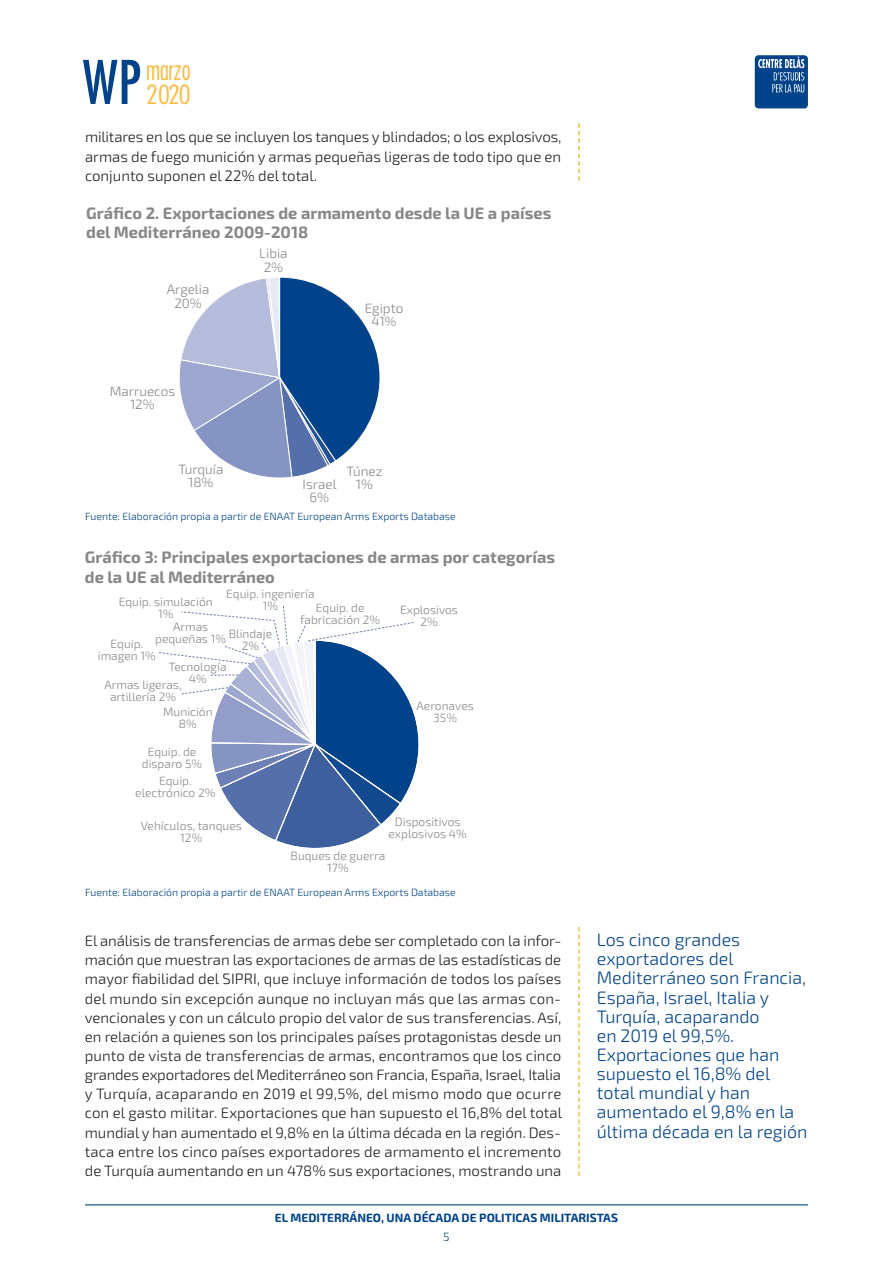
<style>
.page{position:relative;width:893px;height:1263px;background:#fff}
.page>*{position:absolute;margin:0;border:0;box-sizing:border-box;transform-origin:0 0}
.t1{font:condensed 58.5px "Futura";color:#00438a}
.t2{font:300 condensed 28.5px "Futura";letter-spacing:-.015em;color:#fbba43;scale:.89 1}
.t3{font:300 condensed 25.65px "Futura";color:#fbba43;scale:1.11 1}
.t4{font:300 18px/19.2px "Exo 2.0";color:#00438a}
.t5{font:700 16.5px/19.2px "Exo 2.0";color:#878787}
.t6{font:300 15px/19.2px "Exo 2.0";color:#1d1d1b;text-align:justify}
.t7{font:300 13.5px/13.5px "Exo 2.0";color:#878787;text-align:center}
.t8{font:300 12px/12px "Exo 2.0";color:#878787;text-align:center}
.t9{font:700 12px "Exo 2.0";color:#00438a}
.t10{font:300 12px "Exo 2.0";color:#00438a}
.t11{font:300 10.5px "Exo 2.0";color:#00438a}
</style>
<div class="page">
<div style="left:755px;top:55px;width:53px;height:53px;background:#00438a;border-radius:4px"></div>
<svg style="left:758px;top:56px;width:46px;height:36px"></svg>
<hr style="left:85px;top:1204px;width:723px;height:1px;background:#00438a">
<svg style="left:578px;top:927px;width:2px;height:249px"></svg>
<svg style="left:578px;top:123px;width:2px;height:58px"></svg>
<svg style="left:179px;top:277px;width:201px;height:201px"></svg>
<svg style="left:159px;top:606px;width:260px;height:242px"></svg>
<h1 class="t1" style="left:83px;top:47px;width:59px">WP</h1>
<h2 class="t2" style="left:146px;top:53px;width:52px">marzo</h2>
<h3 class="t3" style="left:146px;top:79px;width:42px">2020</h3>
<p class="t6" style="left:85px;top:128px;width:478px">militares en los que se incluyen los tanques y blindados; o los explosivos, armas de fuego munición y armas pequeñas ligeras de todo tipo que en conjunto suponen el 22% del total.</p>
<p class="t5" style="left:86px;top:204px;width:467px">Gráfico 2. Exportaciones de armamento desde la UE a países del Mediterráneo 2009-2018</p>
<p class="t7" style="left:167px;top:283px;width:44px">Argelia<br>20%</p>
<p class="t7" style="left:110px;top:384px;width:67px">Marruecos<br>12%</p>
<p class="t7" style="left:259px;top:247px;width:30px">Libia<br>2%</p>
<p class="t7" style="left:365px;top:302px;width:40px">Egipto<br>41%</p>
<p class="t7" style="left:178px;top:463px;width:47px">Turquía<br>18%</p>
<p class="t7" style="left:347px;top:465px;width:37px">Túnez</p>
<p class="t7" style="left:303px;top:478px;width:35px">Israel</p>
<p class="t7" style="left:356px;top:478px;width:19px">1%</p>
<p class="t7" style="left:310px;top:491px;width:21px">6%</p>
<p class="t11" style="left:85px;top:510px;width:372px">Fuente: Elaboración propia a partir de ENAAT European Arms Exports Database</p>
<p class="t5" style="left:85px;top:548px;width:472px">Gráfico 3: Principales exportaciones de armas por categorías de la UE al Mediterráneo</p>
<p class="t8" style="left:400px;top:604px;width:59px">Explosivos<br>2%</p>
<p class="t8" style="left:229px;top:628px;width:45px">Blindaje<br>2%</p>
<p class="t8" style="left:226px;top:588px;width:90px">Equip. ingeniería<br>1%</p>
<p class="t8" style="left:119px;top:596px;width:95px">Equip. simulación<br>1%</p>
<p class="t8" style="left:111px;top:621px;width:117px;text-align:left;text-indent:62px">Armas<br>Equip. pequeñas 1%</p>
<p class="t8" style="left:98px;top:650px;width:59px">imagen 1%</p>
<p class="t8" style="left:169px;top:661px;width:59px">Tecnología<br>4%</p>
<p class="t8" style="left:104px;top:679px;width:79px">Armas ligeras, artillería 2%</p>
<p class="t8" style="left:163px;top:706px;width:51px">Munición<br>8%</p>
<p class="t8" style="left:142px;top:746px;width:62px">Equip. de disparo 5%</p>
<p class="t8" style="left:300px;top:602px;width:82px">Equip. de fabricación 2%</p>
<p class="t8" style="left:417px;top:700px;width:59px">Aeronaves<br>35%</p>
<p class="t8" style="left:135px;top:775px;width:82px">Equip. electrónico 2%</p>
<p class="t8" style="left:141px;top:820px;width:103px">Vehículos, tanques<br>12%</p>
<p class="t8" style="left:389px;top:816px;width:80px">Dispositivos explosivos 4%</p>
<p class="t8" style="left:291px;top:850px;width:96px">Buques de guerra<br>17%</p>
<p class="t11" style="left:85px;top:886px;width:372px">Fuente: Elaboración propia a partir de ENAAT European Arms Exports Database</p>
<p class="t6" style="left:85px;top:932px;width:479px">El análisis de transferencias de armas debe ser completado con la infor&shy;mación que muestran las exportaciones de armas de las estadísticas de mayor fiabilidad del SIPRI, que incluye información de todos los países del mundo sin excepción aunque no incluyan más que las armas con&shy;vencionales y con un cálculo propio del valor de sus transferencias. Así, en relación a quienes son los principales países protagonistas desde un punto de vista de transferencias de armas, encontramos que los cinco grandes exportadores del Mediterráneo son Francia, España, Israel, Italia y Turquía, acaparando en 2019 el 99,5%, del mismo modo que ocurre con el gasto militar. Exportaciones que han supuesto el 16,8% del total mundial y han aumentado el 9,8% en la última década en la región. Des&shy;taca entre los cinco países exportadores de armamento el incremento de Turquía aumentando en un 478% sus exportaciones, mostrando una</p>
<p class="t4" style="left:597px;top:931px;width:212px">Los cinco grandes exportadores del<br>Mediterráneo son Francia,<br>España, Israel, Italia y<br>Turquía, acaparando<br>en 2019 el 99,5%.<br>Exportaciones que han supuesto el 16,8% del total mundial y han aumentado el 9,8% en la última década en la región</p>
<p class="t9" style="left:275px;top:1211px;width:345px">EL MEDITERRÁNEO, UNA DÉCADA DE POLITICAS MILITARISTAS</p>
<p class="t10" style="left:443px;top:1229px;width:8px">5</p>
</div>
